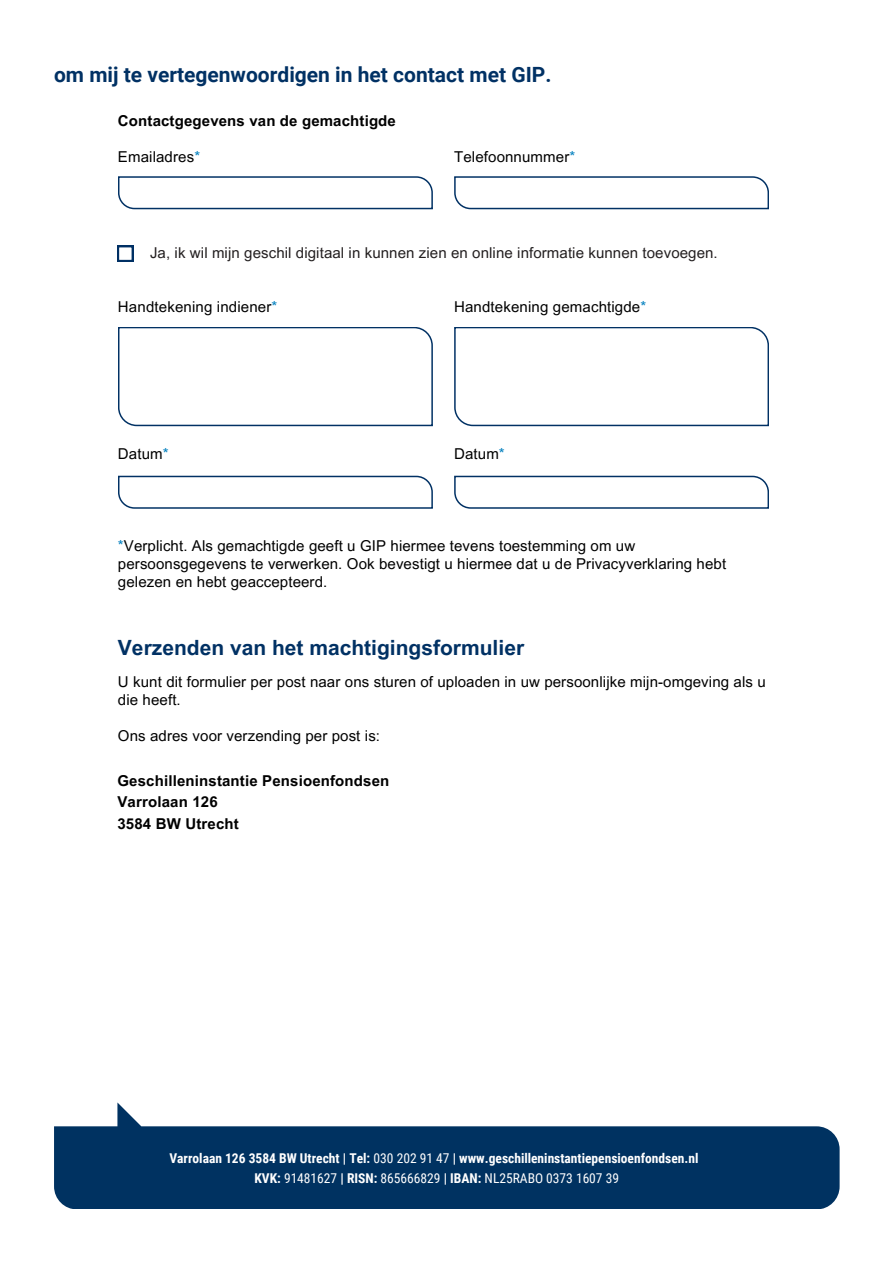
<style>
.page{position:relative;width:894px;height:1264px;background:#fff}
.page>*{position:absolute;margin:0;border:0;box-sizing:border-box;transform-origin:0 0}
.t1{font:700 21px "Roboto";color:#013164}
.t2{font:700 21px "Arial MT Pro";color:#013164}
.t3{font:15px/18px "Arial MT Pro";letter-spacing:.01em;color:#000}
.t4{font:700 15px/21.3px "Arial MT Pro";letter-spacing:.01em;color:#000}
.t5{font:15px "Arial MT Pro";letter-spacing:.005em;color:#231f20}
.t6{font:700 13.5px "Roboto Condensed";color:#fff}
.t7{font:13.5px "Roboto Condensed";color:#fff}
.s1{color:#007fbe}
.s2{font-weight:400}
.s3{font-weight:700}
</style>
<div class="page">
<svg style="left:118px;top:176px;width:315px;height:33px"></svg>
<svg style="left:118px;top:475px;width:315px;height:33px"></svg>
<svg style="left:118px;top:327px;width:315px;height:99px"></svg>
<svg style="left:54px;top:1102px;width:785px;height:107px;fill:#003261"></svg>
<svg style="left:454px;top:176px;width:314px;height:33px"></svg>
<svg style="left:454px;top:327px;width:314px;height:99px"></svg>
<svg style="left:454px;top:475px;width:314px;height:33px"></svg>
<svg style="left:117px;top:246px;width:16px;height:15px"></svg>
<h2 class="t1" style="left:54px;top:62px;width:498px">om mij te vertegenwoordigen in het contact met GIP.</h2>
<p class="t4" style="left:118px;top:111px;width:279px">Contactgegevens van de gemachtigde</p>
<p class="t3" style="left:118px;top:149px;width:84px">Emailadres<span class="s1">*</span></p>
<p class="t3" style="left:454px;top:149px;width:123px">Telefoonnummer<span class="s1">*</span></p>
<h1 class="t5" style="left:150px;top:247px;width:569px">Ja, ik wil mijn geschil digitaal in kunnen zien en online informatie kunnen toevoegen.</h1>
<p class="t3" style="left:118px;top:300px;width:161px">Handtekening indiener<span class="s1">*</span></p>
<p class="t3" style="left:118px;top:447px;width:52px">Datum<span class="s1">*</span></p>
<h1 class="t3" style="left:454px;top:300px;width:193px">Handtekening gemachtigde<span class="s1">*</span></h1>
<p class="t3" style="left:454px;top:447px;width:52px">Datum<span class="s1">*</span></p>
<p class="t3" style="left:118px;top:538px;width:609px"><span class="s1">*</span>Verplicht. Als gemachtigde geeft u GIP hiermee tevens toestemming om uw persoonsgegevens te verwerken. Ook bevestigt u hiermee dat u de Privacyverklaring hebt gelezen en hebt geaccepteerd.</p>
<p class="t2" style="left:118px;top:640px;width:407px">Verzenden van het machtigingsformulier</p>
<p class="t3" style="left:118px;top:675px;width:649px">U kunt dit formulier per post naar ons sturen of uploaden in uw persoonlijke mijn-omgeving als u die heeft.</p>
<h3 class="t3" style="left:118px;top:729px;width:263px">Ons adres voor verzending per post is:</h3>
<p class="t4" style="left:117px;top:772px;width:273px">Geschilleninstantie Pensioenfondsen<br>Varrolaan 126<br>3584 BW Utrecht</p>
<p class="t6" style="left:169px;top:1150px;width:530px">Varrolaan 126 3584 BW Utrecht | Tel: <span class="s2">030 202 91 47</span> | www.geschilleninstantiepensioenfondsen.nl</p>
<p class="t7" style="left:254px;top:1170px;width:366px"><span class="s3">KVK:</span> 91481627 <span class="s3">| RISN:</span> 865666829 <span class="s3">| IBAN:</span> NL25RABO 0373 1607 39</p>
</div>
